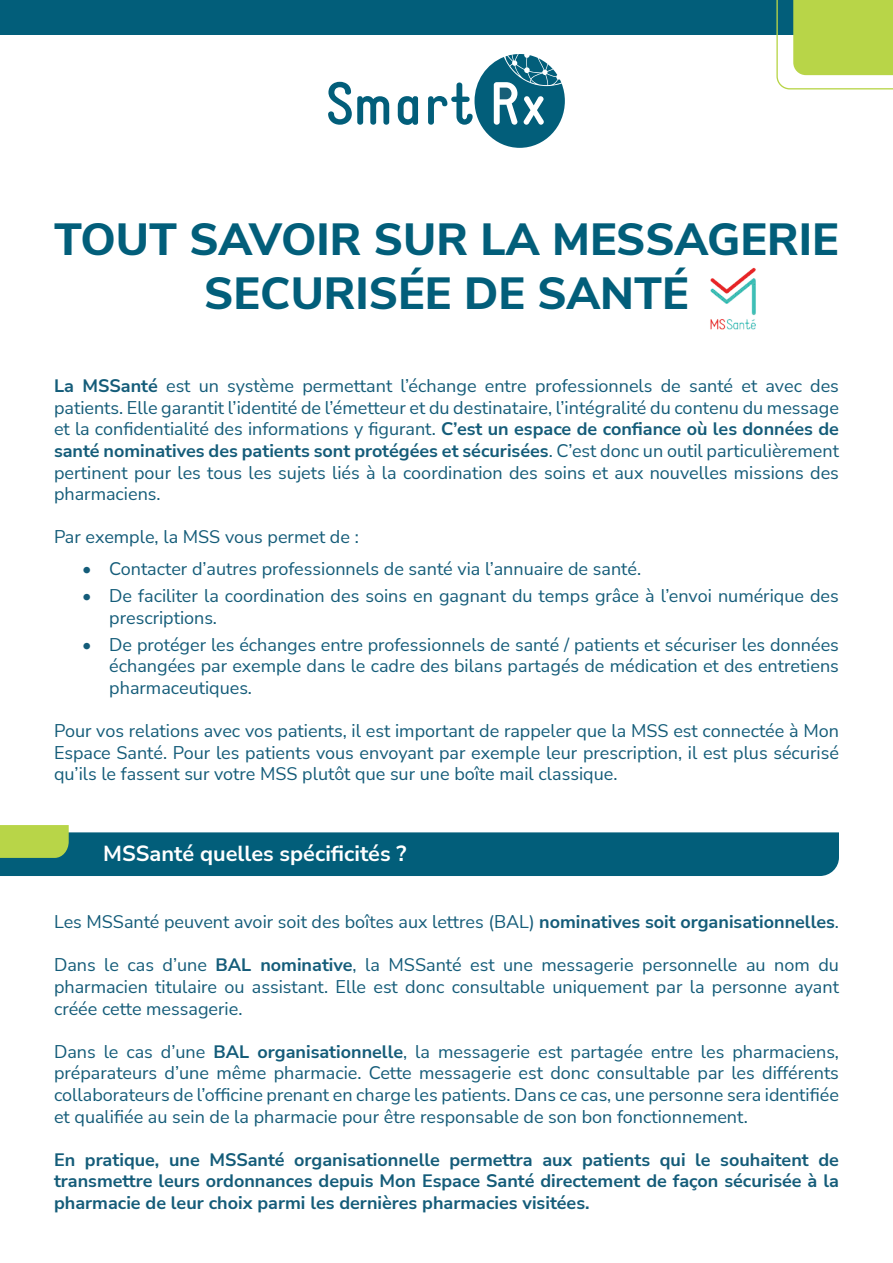
<style>
.page{position:relative;width:893px;height:1263px;background:#fff}
.page>*{position:absolute;margin:0;border:0;box-sizing:border-box;transform-origin:0 0}
.t1{font:800 45px/54px "Nunito Sans";color:#025e7a;text-align:center}
.t2{font:700 21.75px "Nunito Sans";color:#fff}
.t3{font:18px/21.6px "Nunito Sans";color:#145c79;text-align:justify}
.t4{font:700 18px/21.6px "Nunito Sans";color:#145c79;text-align:justify}
.s1{font-weight:700}
</style>
<div class="page">
<div style="left:0;top:0;width:893px;height:34px;background:#025e7a"></div>
<svg style="left:776px;top:0;width:117px;height:90px"></svg>
<svg style="left:0;top:825px;width:839px;height:51px;background:#2d7989"></svg>
<svg style="left:328px;top:82px;width:61px;height:43px"></svg>
<svg style="left:398px;top:96px;width:20px;height:29px"></svg>
<svg style="left:428px;top:54px;width:137px;height:94px"></svg>
<img style="left:710px;top:268px;width:46px;height:61px">
<h1 class="t1" style="left:54px;top:211px;width:786px">TOUT SAVOIR SUR LA MESSAGERIE<br>SECURISÉE DE SANTÉ</h1>
<p class="t3" style="left:54px;top:376px;width:786px"><span class="s1">La MSSanté</span> est un système permettant l’échange entre professionnels de santé et avec des patients. Elle garantit l’identité de l’émetteur et du destinataire, l’intégralité du contenu du message et la confidentialité des informations y figurant. <span class="s1">C’est un espace de confiance où les données de santé nominatives des patients sont protégées et sécurisées</span>. C’est donc un outil particulièrement pertinent pour les tous les sujets liés à la coordination des soins et aux nouvelles missions des pharmaciens.</p>
<p class="t3" style="left:54px;top:528px;width:306px">Par exemple, la MSS vous permet de :</p>
<p class="t3" style="left:82px;top:559px;width:560px">• Contacter d’autres professionnels de santé via l’annuaire de santé.</p>
<p class="t3" style="left:109px;top:586px;width:731px;text-indent:-27px">• De faciliter la coordination des soins en gagnant du temps grâce à l’envoi numérique des prescriptions.</p>
<p class="t3" style="left:109px;top:635px;width:731px;text-indent:-27px">• De protéger les échanges entre professionnels de santé / patients et sécuriser les données échangées par exemple dans le cadre des bilans partagés de médication et des entretiens pharmaceutiques.</p>
<p class="t3" style="left:54px;top:721px;width:787px">Pour vos relations avec vos patients, il est important de rappeler que la MSS est connectée à Mon Espace Santé. Pour les patients vous envoyant par exemple leur prescription, il est plus sécurisé qu’ils le fassent sur votre MSS plutôt que sur une boîte mail classique.</p>
<p class="t2" style="left:103px;top:838px;width:305px">MSSanté quelles spécificités ?</p>
<p class="t3" style="left:54px;top:912px;width:786px">Les MSSanté peuvent avoir soit des boîtes aux lettres (BAL) <span class="s1">nominatives soit organisationnelles</span>.</p>
<p class="t3" style="left:54px;top:955px;width:786px">Dans le cas d’une <span class="s1">BAL nominative</span>, la MSSanté est une messagerie personnelle au nom du pharmacien titulaire ou assistant. Elle est donc consultable uniquement par la personne ayant créée cette messagerie.</p>
<p class="t3" style="left:54px;top:1042px;width:786px">Dans le cas d’une <span class="s1">BAL organisationnelle</span>, la messagerie est partagée entre les pharmaciens, préparateurs d’une même pharmacie. Cette messagerie est donc consultable par les différents collaborateurs de l’officine prenant en charge les patients. Dans ce cas, une personne sera identifiée et qualifiée au sein de la pharmacie pour être responsable de son bon fonctionnement.</p>
<p class="t4" style="left:54px;top:1148px;width:786px">En pratique, une MSSanté organisationnelle permettra aux patients qui le souhaitent de transmettre leurs ordonnances depuis Mon Espace Santé directement de façon sécurisée à la pharmacie de leur choix parmi les dernières pharmacies visitées.</p>
</div>
